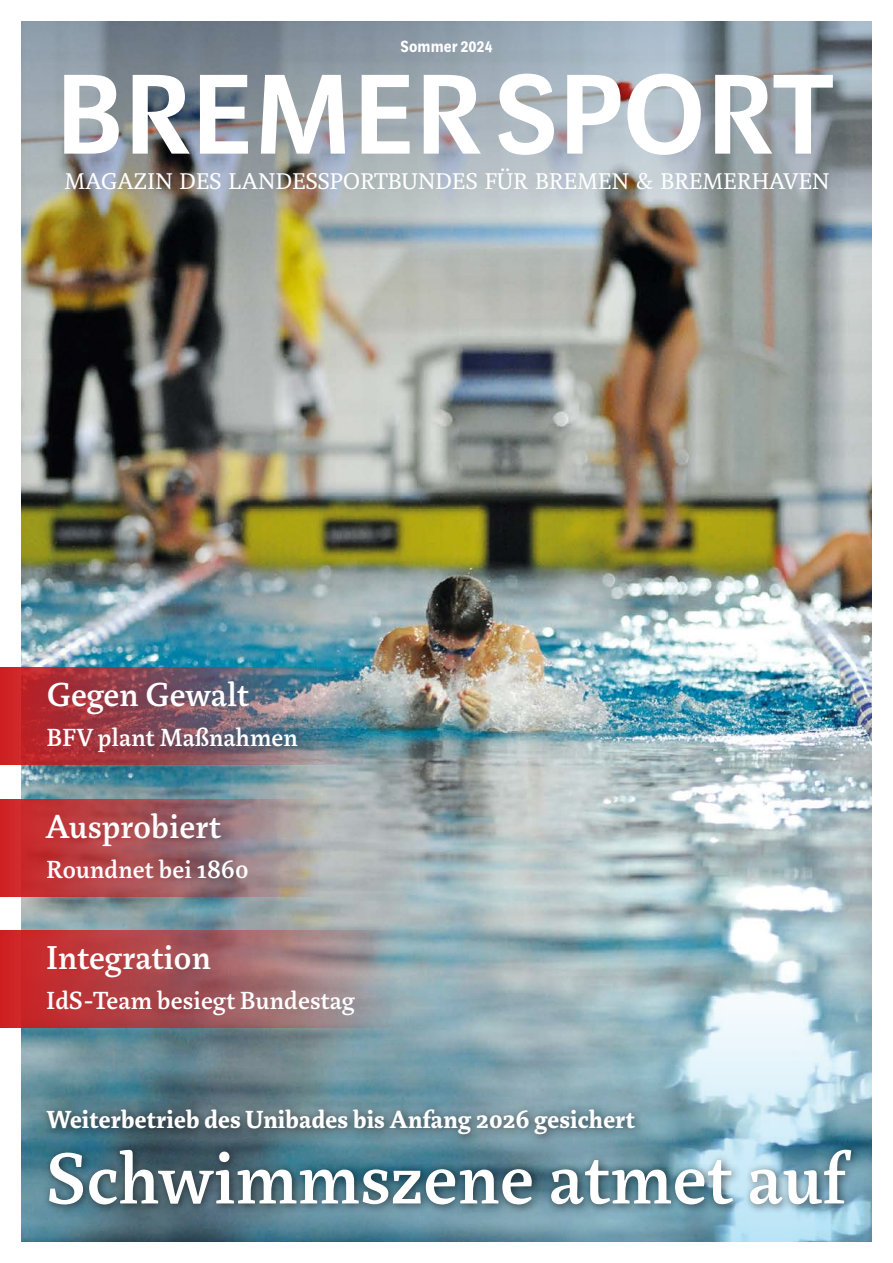
<style>
.page{position:relative;width:893px;height:1263px;background:#fff}
.page>*{position:absolute;margin:0;border:0;box-sizing:border-box;transform-origin:0 0}
.t1{font:600 126px "Marat Sans";color:#fff}
.t2{font:500 78px "Marat";letter-spacing:.01em;color:#fff}
.t3{font:500 36px "Marat";letter-spacing:.01em;color:#fff}
.t4{font:500 27px "Marat";letter-spacing:.01em;color:#fff}
.t5{font:700 27px "Marat";letter-spacing:.01em;color:#fff}
.t6{font:24.75px "Marat";color:#fff}
.t7{font:700 18px "Marat Sans";letter-spacing:.01em;color:#fff;scale:.9 1}
</style>
<div class="page">
<img style="left:21px;top:283px;width:851px;height:680px">
<img style="left:21px;top:21px;width:851px;height:262px">
<svg style="left:21px;top:963px;width:851px;height:279px;background:#89aab5"></svg>
<div style="left:42px;top:1142px;width:819px;height:73px;background:#000;opacity:.61"></div>
<div style="left:40px;top:1102px;width:605px;height:43px;background:#000;opacity:.61"></div>
<svg style="left:0;top:799px;width:319px;height:98px;background:#a95c60"></svg>
<img style="left:0;top:667px;width:363px;height:98px">
<svg style="left:0;top:930px;width:398px;height:97px;background:#aa5b5f"></svg>
<p class="t7" style="left:400px;top:37px;width:104px">Sommer 2024</p>
<h1 class="t1" style="left:55px;top:48px;width:780px">BREMER SPORT</h1>
<p class="t6" style="left:65px;top:167px;width:766px">MAGAZIN DES LANDESSPORTBUNDES FÜR BREMEN &amp; BREMERHAVEN</p>
<h3 class="t3" style="left:47px;top:675px;width:203px">Gegen Gewalt</h3>
<p class="t4" style="left:47px;top:722px;width:253px">BFV plant Maßnahmen</p>
<h3 class="t3" style="left:46px;top:807px;width:176px">Ausprobiert</h3>
<p class="t4" style="left:47px;top:854px;width:203px">Roundnet bei 1860</p>
<h3 class="t3" style="left:47px;top:938px;width:166px">Integration</h3>
<p class="t4" style="left:47px;top:986px;width:310px">IdS-Team besiegt Bundestag</p>
<p class="t5" style="left:47px;top:1104px;width:590px">Weiterbetrieb des Unibades bis Anfang 2026 gesichert</p>
<h2 class="t2" style="left:47px;top:1136px;width:800px">Schwimmszene atmet auf</h2>
</div>
